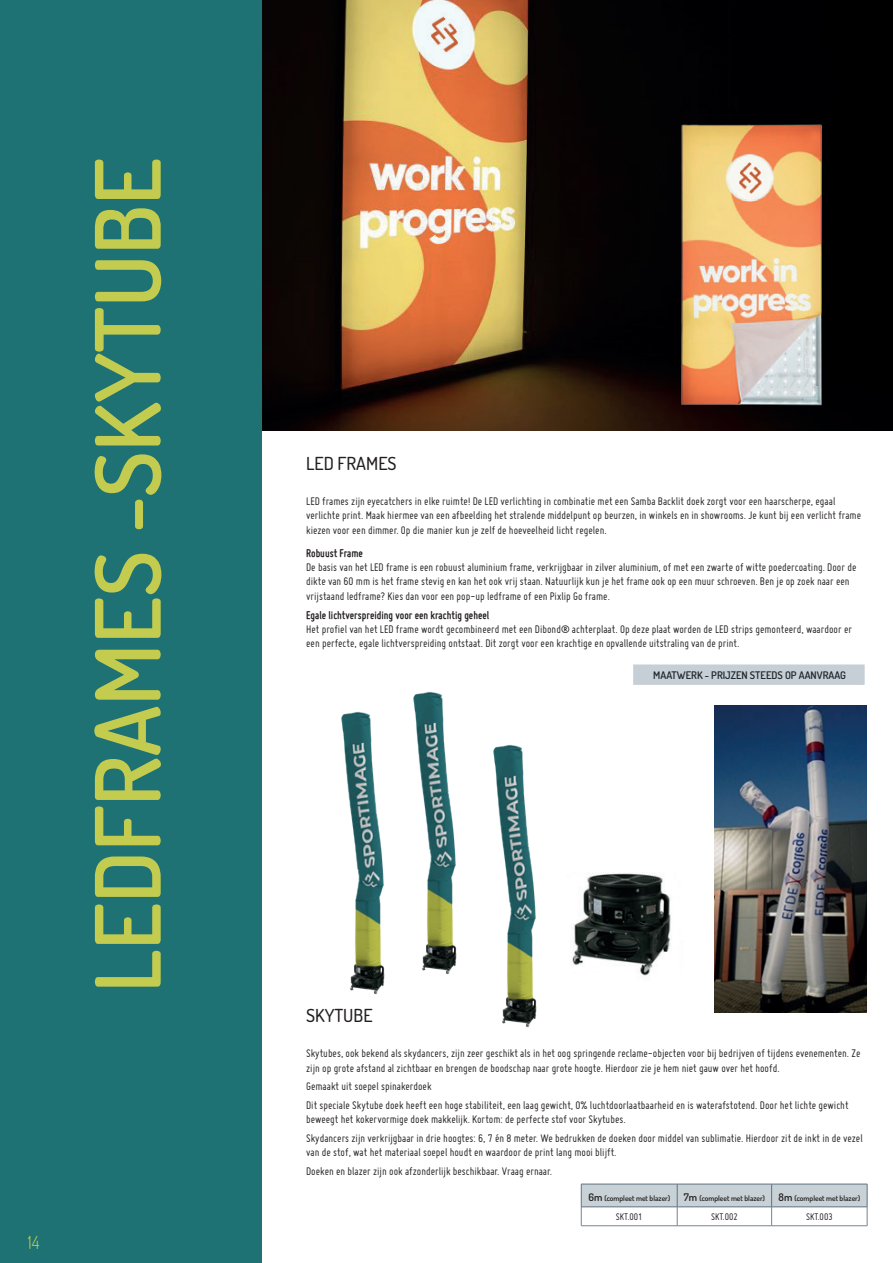
<style>
.page{position:relative;width:893px;height:1263px;background:#fff}
.page>*{position:absolute;margin:0;border:0;box-sizing:border-box;transform-origin:0 0}
.t1{font:600 90px "Dosis";color:#c3cc4f}
.t2{font:500 18px "Dosis";color:#231f20}
.t3{font:300 18px "Dosis";color:#c3cc4e}
.t4{font:12px/14.4px "Miso";color:#231f20}
.t5{font:700 12px "Miso";color:#231f20}
.t6{font:600 10.5px "Dosis";color:#231f20}
.t7{font:10.5px "Miso";color:#231f20}
.t8{font:600 7.5px "Dosis";color:#231f20}
.s1{font-size:10.5px}
</style>
<div class="page">
<div style="left:634px;top:665px;width:230px;height:19px;background:#c5cfd5"></div>
<img style="left:261px;top:0;width:632px;height:430px">
<div style="left:0;top:0;width:261px;height:1263px;background:#1e7274"></div>
<img style="left:661px;top:90px;width:194px;height:341px">
<img style="left:341px;top:711px;width:44px;height:284px">
<img style="left:413px;top:691px;width:44px;height:284px">
<img style="left:493px;top:744px;width:44px;height:284px">
<img style="left:572px;top:873px;width:99px;height:103px">
<img style="left:715px;top:705px;width:151px;height:307px">
<svg style="left:581px;top:1184px;width:287px;height:41px"></svg>
<hr style="left:581px;top:1225px;width:96px;height:1px;background:#718594">
<hr style="left:677px;top:1225px;width:95px;height:1px;background:#718594">
<hr style="left:772px;top:1225px;width:95px;height:1px;background:#718594">
<img style="left:890px;top:355px;width:3px;height:76px">
<h1 class="t1" style="left:62px;top:992px;width:836px;rotate:-90deg">LEDFRAMES -SKYTUBE</h1>
<h2 class="t3" style="left:28px;top:1229px;width:13px">14</h2>
<h2 class="t2" style="left:306px;top:450px;width:92px">LED FRAMES</h2>
<p class="t4" style="left:306px;top:494px;width:556px">LED frames zijn eyecatchers in elke ruimte! De LED verlichting in combinatie met een Samba Backlit doek zorgt voor een haarscherpe, egaal verlichte print. Maak hiermee van een afbeelding het stralende middelpunt op beurzen, in winkels en in showrooms. Je kunt bij een verlicht frame kiezen voor een dimmer. Op die manier kun je zelf de hoeveelheid licht regelen.</p>
<p class="t5" style="left:306px;top:546px;width:58px">Robuust Frame</p>
<p class="t4" style="left:306px;top:560px;width:552px">De basis van het LED frame is een robuust aluminium frame, verkrijgbaar in zilver aluminium, of met een zwarte of witte poedercoating. Door de dikte van 60 mm is het frame stevig en kan het ook vrij staan. Natuurlijk kun je het frame ook op een muur schroeven. Ben je op zoek naar een vrijstaand ledframe? Kies dan voor een pop-up ledframe of een Pixlip Go frame.</p>
<p class="t5" style="left:306px;top:608px;width:185px">Egale lichtverspreiding voor een krachtig geheel</p>
<p class="t4" style="left:306px;top:622px;width:547px">Het profiel van het LED frame wordt gecombineerd met een Dibond® achterplaat. Op deze plaat worden de LED strips gemonteerd, waardoor er een perfecte, egale lichtverspreiding ontstaat. Dit zorgt voor een krachtige en opvallende uitstraling van de print.</p>
<p class="t6" style="left:653px;top:667px;width:194px">MAATWERK - PRIJZEN STEEDS OP AANVRAAG</p>
<h2 class="t2" style="left:306px;top:1003px;width:68px">SKYTUBE</h2>
<p class="t4" style="left:306px;top:1046px;width:556px">Skytubes, ook bekend als skydancers, zijn zeer geschikt als in het oog springende reclame-objecten voor bij bedrijven of tijdens evenementen. Ze zijn op grote afstand al zichtbaar en brengen de boodschap naar grote hoogte. Hierdoor zie je hem niet gauw over het hoofd.</p>
<p class="t4" style="left:306px;top:1077px;width:544px;line-height:18.6px">Gemaakt uit soepel spinakerdoek<br>Dit speciale Skytube doek heeft een hoge stabiliteit, een laag gewicht, 0% luchtdoorlaatbaarheid en is waterafstotend. Door het lichte gewicht</p>
<p class="t4" style="left:306px;top:1110px;width:558px;line-height:18.6px">beweegt het kokervormige doek makkelijk. Kortom: de perfecte stof voor Skytubes.<br>Skydancers zijn verkrijgbaar in drie hoogtes: 6, 7 én 8 meter. We bedrukken de doeken door middel van sublimatie. Hierdoor zit de inkt in de vezel</p>
<p class="t4" style="left:306px;top:1143px;width:312px;line-height:18.6px">van de stof, wat het materiaal soepel houdt en waardoor de print lang mooi blijft.<br>Doeken en blazer zijn ook afzonderlijk beschikbaar. Vraag ernaar.</p>
<p class="t8" style="left:588px;top:1192px;width:83px"><span class="s1">6m</span> (compleet met blazer)</p>
<p class="t8" style="left:684px;top:1192px;width:83px"><span class="s1">7m</span> (compleet met blazer)</p>
<p class="t8" style="left:779px;top:1192px;width:83px"><span class="s1">8m</span> (compleet met blazer)</p>
<p class="t7" style="left:616px;top:1210px;width:28px">SKT.001</p>
<p class="t7" style="left:711px;top:1210px;width:28px">SKT.002</p>
<p class="t7" style="left:806px;top:1210px;width:28px">SKT.003</p>
</div>
